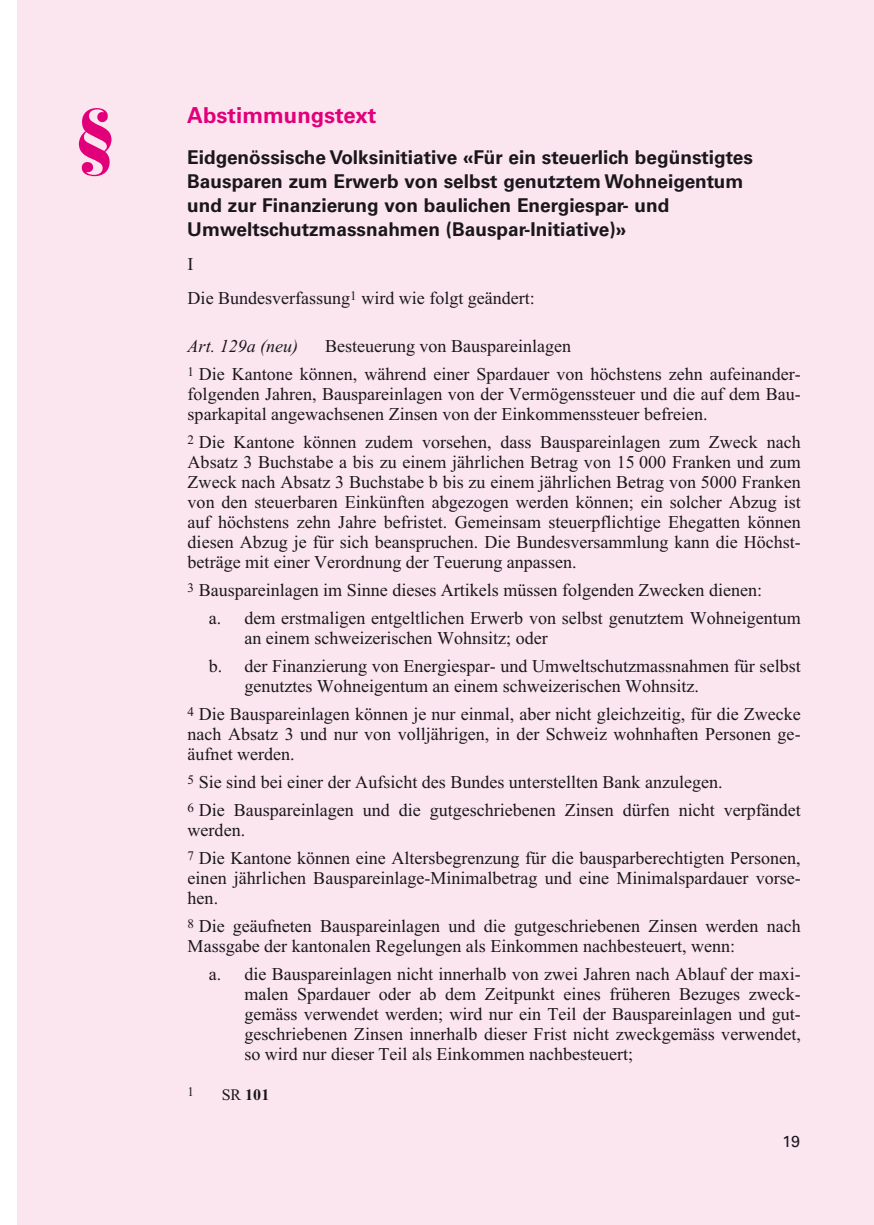
<style>
.page{position:relative;width:874px;height:1225px;background:#fff}
.page>*{position:absolute;margin:0;border:0;box-sizing:border-box;transform-origin:0 0}
.t1{font:900 70px "Bauer Bodoni";color:#e2007a}
.t2{font:700 22px "Univers";color:#e2007a}
.t3{font:700 19px/24px "Univers";color:#1a171b}
.t4{font:18px/20px "Times New Roman+T42+FFUJWG";color:#1a171b}
.t5{font:18px "Times New Roman Italic+T42+CXLMAD";color:#1a171b}
.t6{font:16px "Times New Roman Bold+T42+NSQRLB";color:#1a171b}
.t7{font:16px "Univers";color:#1a171b}
.t8{font:13px "Times New Roman+T42+QOHDSY";color:#1a171b}
.s1{font-family:"Times New Roman+T42+QOHDSY"}
</style>
<div class="page">
<div style="left:17px;top:0;width:856px;height:1224px;background:#fbe5ef"></div>
<h1 class="t1" style="left:74px;top:107px;width:44px">§</h1>
<p class="t2" style="left:187px;top:107px;width:190px">Abstimmungstext</p>
<p class="t3" style="left:187px;top:147px;width:567px">Eidgenössische Volksinitiative «Für ein steuerlich begünstigtes Bausparen zum Erwerb von selbst genutztem Wohneigentum und zur Finanzierung von baulichen Energiespar- und Umweltschutzmassnahmen (Bauspar-Initiative)»</p>
<p class="t4" style="left:187px;top:249px;width:348px;line-height:34px">I<br>Die Bundesverfassung<sup>1</sup> wird wie folgt geändert:</p>
<p class="t5" style="left:187px;top:340px;width:112px">Art. 129a (neu)</p>
<p class="t4" style="left:187px;top:334px;width:614px;line-height:28px;text-indent:137px">Besteuerung von Bauspareinlagen<br><sup>1</sup> Die Kantone können, während einer Spardauer von höchstens zehn aufeinander-</p>
<p class="t4" style="left:187px;top:386px;width:614px">folgenden Jahren, Bauspareinlagen von der Vermögenssteuer und die auf dem Bau&shy;sparkapital angewachsenen Zinsen von der Einkommenssteuer befreien.</p>
<p class="t4" style="left:187px;top:434px;width:614px;text-align:justify"><sup>2</sup> Die Kantone können zudem vorsehen, dass Bauspareinlagen zum Zweck nach Absatz 3 Buchstabe a bis zu einem jährlichen Betrag von 15 000 Franken und zum Zweck nach Absatz 3 Buchstabe b bis zu einem jährlichen Betrag von 5000 Franken von den steuerbaren Einkünften abgezogen werden können; ein solcher Abzug ist auf höchstens zehn Jahre befristet. Gemeinsam steuerpflichtige Ehegatten können diesen Abzug je für sich beanspruchen. Die Bundesversammlung kann die Höchst&shy;beträge mit einer Verordnung der Teuerung anpassen.</p>
<p class="t4" style="left:208px;top:578px;width:593px;line-height:28px;text-indent:-21px"><sup>3</sup> Bauspareinlagen im Sinne dieses Artikels müssen folgenden Zwecken dienen:<br>a. dem erstmaligen entgeltlichen Erwerb von selbst genutztem Wohneigentum</p>
<p class="t4" style="left:208px;top:626px;width:593px;line-height:28px;text-indent:36px">an einem schweizerischen Wohnsitz; oder<br>b. der Finanzierung von Energiespar- und Umweltschutzmassnahmen für selbst</p>
<p class="t4" style="left:187px;top:674px;width:614px;line-height:28px;text-indent:57px">genutztes Wohneigentum an einem schweizerischen Wohnsitz.<br><sup>4</sup> Die Bauspareinlagen können je nur einmal, aber nicht gleichzeitig, für die Zwecke</p>
<p class="t4" style="left:187px;top:726px;width:614px">nach Absatz 3 und nur von volljährigen, in der Schweiz wohnhaften Personen ge&shy;äufnet werden.</p>
<p class="t4" style="left:187px;top:770px;width:614px;line-height:28px"><sup>5</sup> Sie sind bei einer der Aufsicht des Bundes unterstellten Bank anzulegen.<br><sup>6</sup> Die Bauspareinlagen und die gutgeschriebenen Zinsen dürfen nicht verpfändet</p>
<p class="t4" style="left:187px;top:818px;width:614px;line-height:28px">werden.<br><sup>7</sup> Die Kantone können eine Altersbegrenzung für die bausparberechtigten Personen,</p>
<p class="t4" style="left:187px;top:870px;width:614px">einen jährlichen Bauspareinlage-Minimalbetrag und eine Minimalspardauer vorse&shy;hen.</p>
<p class="t4" style="left:187px;top:918px;width:614px"><sup>8</sup> Die geäufneten Bauspareinlagen und die gutgeschriebenen Zinsen werden nach<br>Massgabe der kantonalen Regelungen als Einkommen nachbesteuert, wenn:</p>
<p class="t4" style="left:244px;top:966px;width:557px;text-align:justify;text-indent:-36px">a. die Bauspareinlagen nicht innerhalb von zwei Jahren nach Ablauf der maxi&shy;malen Spardauer oder ab dem Zeitpunkt eines früheren Bezuges zweck&shy;gemäss verwendet werden; wird nur ein Teil der Bauspareinlagen und gut&shy;geschriebenen Zinsen innerhalb dieser Frist nicht zweckgemäss verwendet, so wird nur dieser Teil als Einkommen nachbesteuert;</p>
<p class="t8" style="left:187px;top:1083px;width:8px">1</p>
<p class="t6" style="left:221px;top:1083px;width:49px"><span class="s1">SR</span> 101</p>
<p class="t7" style="left:782px;top:1136px;width:19px">19</p>
</div>
